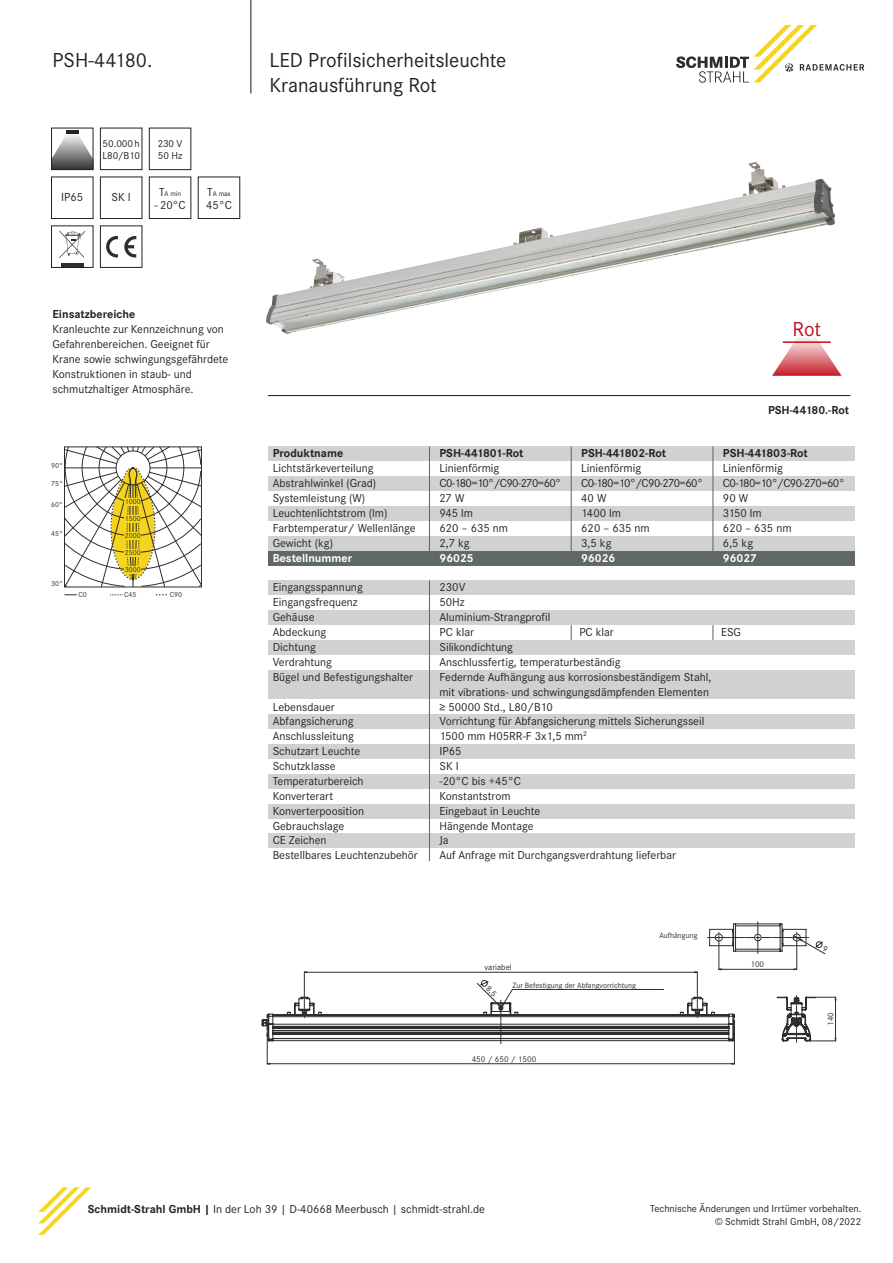
<style>
.page{position:relative;width:893px;height:1263px;background:#fff}
.page>*{position:absolute;margin:0;border:0;box-sizing:border-box;transform-origin:0 0}
.t1{font:21px/25.5px "Corporate S";color:#222221}
.t2{font:21px "Corporate S";color:#c20f1a}
.t3{font:12.15px "Corporate S";color:#222221}
.t4{font:12px/14.9px "Corporate S";color:#222221}
.t5{font:700 12px "Corporate S";color:#222221}
.t6{font:700 12px "Corporate S";color:#fff}
.t7{font:10.5px/12px "Corporate S";color:#222221}
.t8{font:8.7px "Corporate S";color:#2f2e2d}
.t9{font:7.95px "Corporate S";color:#2f2e2d}
.t10{font:7.5px "Corporate S";color:#2f2e2d}
.t11{font:7.2px "Corporate S";color:#222221}
.s1{font-size:12px}
.s2{font-weight:700}
</style>
<div class="page">
<svg style="left:53px;top:131px;width:39px;height:37px"></svg>
<div style="left:51px;top:128px;width:43px;height:42px;border:1px solid #222221"></div>
<svg style="left:38px;top:1187px;width:53px;height:48px"></svg>
<svg style="left:676px;top:26px;width:188px;height:57px"></svg>
<hr style="left:250px;top:0;width:1px;height:94px;background:#222221">
<div style="left:51px;top:176px;width:43px;height:43px;border:1px solid #222221"></div>
<hr style="left:61px;top:263px;width:23px;height:4px;background:#2f2e2d">
<svg style="left:59px;top:230px;width:26px;height:28px"></svg>
<div style="left:51px;top:225px;width:43px;height:43px;border:1px solid #222221"></div>
<div style="left:100px;top:176px;width:42px;height:43px;border:1px solid #222221"></div>
<div style="left:100px;top:225px;width:42px;height:43px;border:1px solid #222221"></div>
<svg style="left:124px;top:236px;width:12px;height:22px"></svg>
<svg style="left:106px;top:236px;width:12px;height:21px"></svg>
<div style="left:100px;top:128px;width:42px;height:42px;border:1px solid #222221"></div>
<div style="left:149px;top:176px;width:42px;height:43px;border:1px solid #222221"></div>
<svg style="left:64px;top:447px;width:138px;height:148px"></svg>
<div style="left:149px;top:128px;width:42px;height:42px;border:1px solid #222221"></div>
<div style="left:268px;top:446px;width:587px;height:15px;background:#d0d2d2"></div>
<div style="left:268px;top:476px;width:587px;height:15px;background:#d0d2d2"></div>
<div style="left:268px;top:506px;width:587px;height:15px;background:#d0d2d2"></div>
<div style="left:268px;top:536px;width:587px;height:15px;background:#d0d2d2"></div>
<div style="left:268px;top:551px;width:587px;height:15px;background:#61686a"></div>
<hr style="left:429px;top:446px;width:1px;height:118px;background:#61686a">
<hr style="left:571px;top:446px;width:1px;height:117px;background:#61686a">
<hr style="left:712px;top:446px;width:1px;height:116px;background:#61686a">
<div style="left:268px;top:580px;width:587px;height:15px;background:#d0d2d2"></div>
<div style="left:268px;top:610px;width:587px;height:15px;background:#d0d2d2"></div>
<div style="left:268px;top:640px;width:587px;height:15px;background:#d0d2d2"></div>
<div style="left:268px;top:670px;width:587px;height:15px;background:#d0d2d2"></div>
<div style="left:268px;top:685px;width:587px;height:14px;background:#d0d2d2"></div>
<div style="left:268px;top:714px;width:587px;height:15px;background:#d0d2d2"></div>
<div style="left:268px;top:744px;width:587px;height:15px;background:#d0d2d2"></div>
<div style="left:268px;top:774px;width:587px;height:15px;background:#d0d2d2"></div>
<div style="left:268px;top:804px;width:587px;height:15px;background:#d0d2d2"></div>
<div style="left:268px;top:833px;width:587px;height:15px;background:#d0d2d2"></div>
<hr style="left:429px;top:580px;width:1px;height:281px;background:#61686a">
<hr style="left:268px;top:395px;width:582px;height:1px;background:#222221">
<img style="left:266px;top:169px;width:569px;height:165px">
<svg style="left:571px;top:625px;width:1px;height:15px"></svg>
<svg style="left:712px;top:625px;width:1px;height:15px"></svg>
<svg style="left:772px;top:338px;width:69px;height:38px"></svg>
<hr style="left:783px;top:341px;width:48px;height:2px;background:#c20f1a">
<svg style="left:262px;top:922px;width:574px;height:142px"></svg>
<h1 class="t1" style="left:53px;top:47px;width:101px">PSH-44180.</h1>
<h1 class="t1" style="left:269px;top:47px;width:239px">LED Profilsicherheitsleuchte<br>Kranausführung Rot</h1>
<p class="t7" style="left:102px;top:138px;width:39px">50.000 h<br>L80/B10</p>
<p class="t3" style="left:61px;top:190px;width:24px">IP65</p>
<p class="t3" style="left:112px;top:190px;width:21px">SK I</p>
<p class="t7" style="left:158px;top:138px;width:26px">230 V<br>50 Hz</p>
<p class="t11" style="left:159px;top:190px;width:24px"><span class="s1">T</span>A min</p>
<p class="t4" style="left:155px;top:197px;width:33px">- 20°C</p>
<p class="t11" style="left:207px;top:190px;width:25px"><span class="s1">T</span>A max</p>
<p class="t4" style="left:206px;top:197px;width:28px">45°C</p>
<p class="t5" style="left:53px;top:307px;width:84px">Einsatzbereiche</p>
<p class="t4" style="left:53px;top:321px;width:177px">Kranleuchte zur Kennzeichnung von Gefahrenbereichen. Geeignet für Krane sowie schwingungsgefährdete Konstruktionen in staub- und schmutzhaltiger Atmosphäre.</p>
<h1 class="t2" style="left:793px;top:316px;width:30px">Rot</h1>
<p class="t10" style="left:51px;top:461px;width:13px">90°</p>
<p class="t10" style="left:51px;top:479px;width:13px">75°</p>
<p class="t10" style="left:51px;top:500px;width:13px">60°</p>
<p class="t10" style="left:51px;top:529px;width:13px">45°</p>
<p class="t10" style="left:51px;top:579px;width:13px">30°</p>
<p class="t10" style="left:125px;top:497px;width:17px">1000</p>
<p class="t10" style="left:125px;top:514px;width:17px">1500</p>
<p class="t10" style="left:125px;top:531px;width:17px">2000</p>
<p class="t10" style="left:125px;top:548px;width:17px">2500</p>
<p class="t10" style="left:125px;top:565px;width:17px">3000</p>
<p class="t10" style="left:78px;top:590px;width:10px">C0</p>
<p class="t10" style="left:124px;top:590px;width:14px">C45</p>
<p class="t10" style="left:170px;top:590px;width:14px">C90</p>
<p class="t5" style="left:273px;top:446px;width:72px">Produktname</p>
<p class="t4" style="left:273px;top:461px;width:144px">Lichtstärkeverteilung<br>Abstrahlwinkel (Grad)<br>Systemleistung (W)<br>Leuchtenlichtstrom (lm)<br>Farbtemperatur/ Wellenlänge<br>Gewicht (kg)</p>
<p class="t6" style="left:273px;top:550px;width:81px">Bestellnummer</p>
<p class="t4" style="left:273px;top:580px;width:142px">Eingangsspannung<br>Eingangsfrequenz<br>Gehäuse<br>Abdeckung<br>Dichtung<br>Verdrahtung<br>Bügel und Befestigungshalter</p>
<p class="t4" style="left:273px;top:699px;width:147px">Lebensdauer<br>Abfangsicherung<br>Anschlussleitung<br>Schutzart Leuchte<br>Schutzklasse<br>Temperaturbereich<br>Konverterart<br>Konverterpoosition<br>Gebrauchslage<br>CE Zeichen<br>Bestellbares Leuchtenzubehör</p>
<p class="t5" style="left:439px;top:446px;width:85px">PSH-441801-Rot</p>
<p class="t4" style="left:439px;top:461px;width:123px">Linienförmig<br>C0-180=10°/C90-270=60°<br>27 W<br>945 lm<br>620 – 635 nm<br>2,7 kg</p>
<p class="t6" style="left:439px;top:550px;width:36px">96025</p>
<p class="t5" style="left:581px;top:446px;width:86px">PSH-441802-Rot</p>
<p class="t4" style="left:581px;top:461px;width:123px">Linienförmig<br>C0-180=10°/C90-270=60°<br>40 W<br>1400 lm<br>620 – 635 nm<br>3,5 kg</p>
<p class="t6" style="left:581px;top:550px;width:36px">96026</p>
<p class="t5" style="left:768px;top:402px;width:82px">PSH-44180.-Rot</p>
<p class="t5" style="left:723px;top:446px;width:86px">PSH-441803-Rot</p>
<p class="t4" style="left:723px;top:461px;width:123px">Linienförmig<br>C0-180=10°/C90-270=60°<br>90 W<br>3150 lm<br>620 – 635 nm<br>6,5 kg</p>
<p class="t6" style="left:723px;top:550px;width:35px">96027</p>
<p class="t4" style="left:439px;top:580px;width:112px">230V<br>50Hz<br>Aluminium-Strangprofil<br>PC klar</p>
<p class="t4" style="left:579px;top:624px;width:36px">PC klar</p>
<p class="t4" style="left:721px;top:624px;width:22px">ESG</p>
<p class="t4" style="left:439px;top:639px;width:273px">Silikondichtung<br>Anschlussfertig, temperaturbeständig<br>Federnde Aufhängung aus korrosionsbeständigem Stahl, mit vibrations- und schwingungsdämpfenden Elementen ≥ 50000 Std., L80/B10<br>Vorrichtung für Abfangsicherung mittels Sicherungsseil<br>1500 mm H05RR-F 3x1,5 mm<sup>2<br></sup>IP65<br>SK I<br>-20°C bis +45°C<br>Konstantstrom<br>Eingebaut in Leuchte<br>Hängende Montage<br>Ja<br>Auf Anfrage mit Durchgangsverdrahtung lieferbar</p>
<p class="t8" style="left:485px;top:962px;width:29px">variabel</p>
<p class="t9" style="left:512px;top:980px;width:125px">Zur Befestigung der Abfangvorrichtung</p>
<p class="t9" style="left:659px;top:930px;width:40px">Aufhängung</p>
<p class="t8" style="left:472px;top:1054px;width:66px">450 / 650 / 1500</p>
<p class="t8" style="left:750px;top:959px;width:15px">100</p>
<p class="t8" style="left:825px;top:1026px;width:15px;rotate:-90deg">140</p>
<p class="t4" style="left:88px;top:1201px;width:399px"><span class="s2">Schmidt-Strahl GmbH |</span> In der Loh 39 | D-40668 Meerbusch | schmidt-strahl.de</p>
<p class="t7" style="left:650px;top:1201px;width:213px;line-height:13.5px;text-align:right">Technische Änderungen und Irrtümer vorbehalten. © Schmidt Strahl GmbH, 08/2022</p>
</div>
